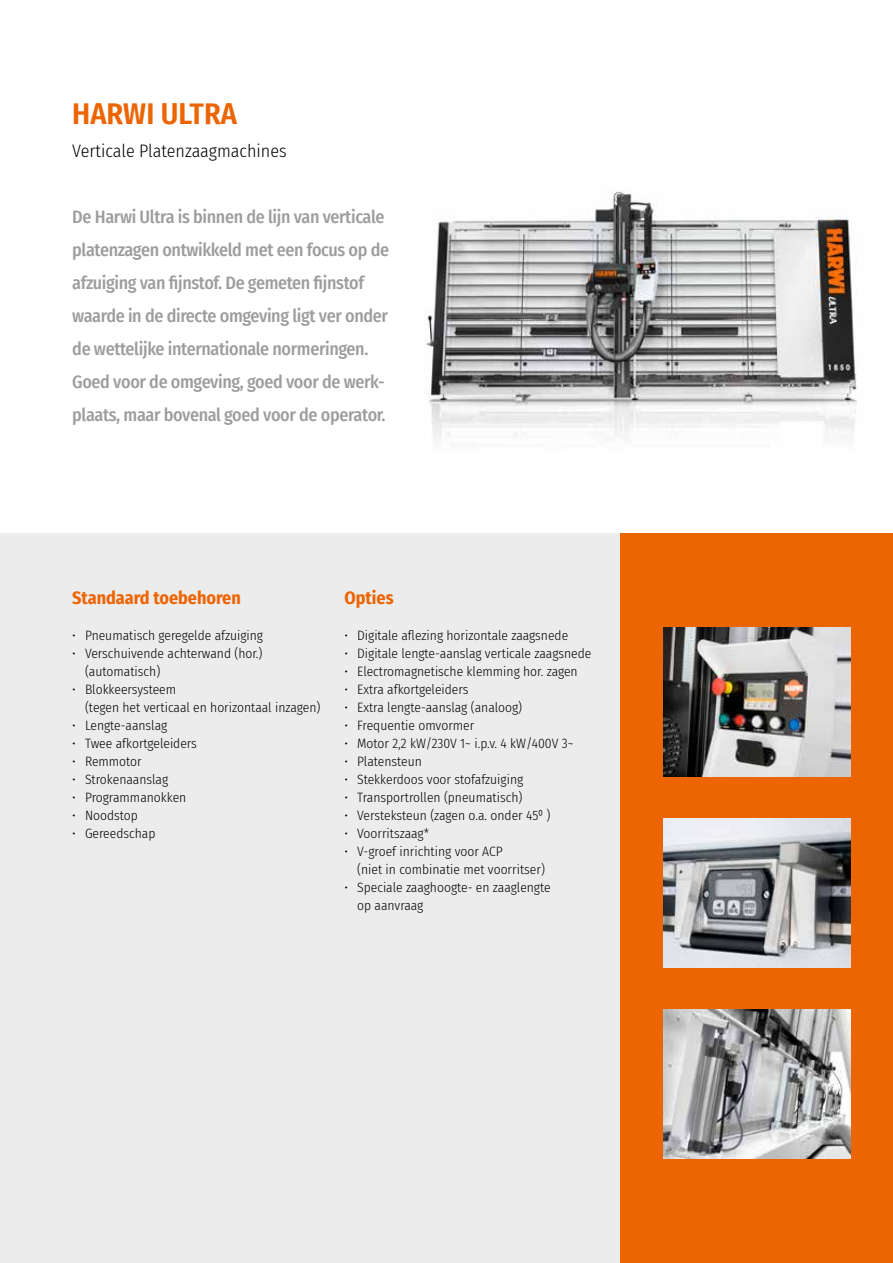
<style>
.page{position:relative;width:893px;height:1263px;background:#fff}
.page>*{position:absolute;margin:0;border:0;box-sizing:border-box;transform-origin:0 0}
.t1{font:600 30px "Fira Sans Condensed";color:#ec6502}
.t2{font:500 18px/33px "Fira Sans Condensed";letter-spacing:-.02em;color:#9c9d9d}
.t3{font:300 18px "Fira Sans Condensed";color:#000}
.t4{font:700 18px "Fira Sans Condensed";color:#ec6502}
.t5{font:300 13.5px/18px "Fira Sans Condensed";color:#000}
</style>
<div class="page">
<img style="left:426px;top:190px;width:431px;height:251px">
<div style="left:0;top:534px;width:893px;height:729px;background:#ececed"></div>
<div style="left:621px;top:534px;width:272px;height:729px;background:#ec6502"></div>
<img style="left:663px;top:1010px;width:187px;height:149px">
<img style="left:663px;top:819px;width:187px;height:148px">
<img style="left:663px;top:627px;width:187px;height:149px">
<h1 class="t1" style="left:72px;top:89px;width:166px">HARWI ULTRA</h1>
<h2 class="t3" style="left:72px;top:138px;width:216px">Verticale Platenzaagmachines</h2>
<p class="t2" style="left:72px;top:199px;width:318px">De Harwi Ultra is binnen de lijn van verticale platenzagen ontwikkeld met een focus op de afzuiging van fijnstof. De gemeten fijnstof waarde in de directe omgeving ligt ver onder de wettelijke internationale normeringen.<br>Goed voor de omgeving, goed voor de werk&shy;plaats, maar bovenal goed voor de operator.</p>
<h2 class="t4" style="left:72px;top:582px;width:170px">Standaard toebehoren</h2>
<p class="t5" style="left:72px;top:626px;width:192px">• Pneumatisch geregelde afzuiging</p>
<p class="t5" style="left:85px;top:644px;width:179px;text-indent:-13px">• Verschuivende achterwand (hor.) (automatisch)</p>
<p class="t5" style="left:85px;top:680px;width:237px;text-indent:-13px">• Blokkeersysteem<br>(tegen het verticaal en horizontaal inzagen)</p>
<p class="t5" style="left:72px;top:716px;width:96px">• Lengte-aanslag</p>
<p class="t5" style="left:72px;top:734px;width:126px">• Twee afkortgeleiders</p>
<p class="t5" style="left:72px;top:752px;width:71px">• Remmotor</p>
<p class="t5" style="left:72px;top:770px;width:97px">• Strokenaanslag</p>
<p class="t5" style="left:72px;top:788px;width:116px">• Programmanokken</p>
<p class="t5" style="left:72px;top:806px;width:67px">• Noodstop</p>
<p class="t5" style="left:72px;top:824px;width:85px">• Gereedschap</p>
<h2 class="t4" style="left:344px;top:582px;width:51px">Opties</h2>
<p class="t5" style="left:344px;top:626px;width:225px">• Digitale aflezing horizontale zaagsnede</p>
<p class="t5" style="left:344px;top:644px;width:248px">• Digitale lengte-aanslag verticale zaagsnede</p>
<p class="t5" style="left:344px;top:662px;width:235px">• Electromagnetische klemming hor. zagen</p>
<p class="t5" style="left:344px;top:680px;width:126px">• Extra afkortgeleiders</p>
<p class="t5" style="left:344px;top:698px;width:179px">• Extra lengte-aanslag (analoog)</p>
<p class="t5" style="left:344px;top:716px;width:131px">• Frequentie omvormer</p>
<p class="t5" style="left:344px;top:734px;width:231px">• Motor 2,2 kW/230V 1~ i.p.v. 4 kW/400V 3~</p>
<p class="t5" style="left:344px;top:752px;width:79px">• Platensteun</p>
<p class="t5" style="left:344px;top:770px;width:180px">• Stekkerdoos voor stofafzuiging</p>
<p class="t5" style="left:344px;top:788px;width:179px">• Transportrollen (pneumatisch)</p>
<p class="t5" style="left:344px;top:806px;width:207px">• Versteksteun (zagen o.a. onder 45⁰ )</p>
<p class="t5" style="left:344px;top:824px;width:86px">• Voorritszaag*</p>
<p class="t5" style="left:357px;top:842px;width:189px;text-indent:-13px">• V-groef inrichting voor ACP<br>(niet in combinatie met voorritser)</p>
<p class="t5" style="left:357px;top:878px;width:195px;text-indent:-13px">• Speciale zaaghoogte- en zaaglengte op aanvraag</p>
</div>
